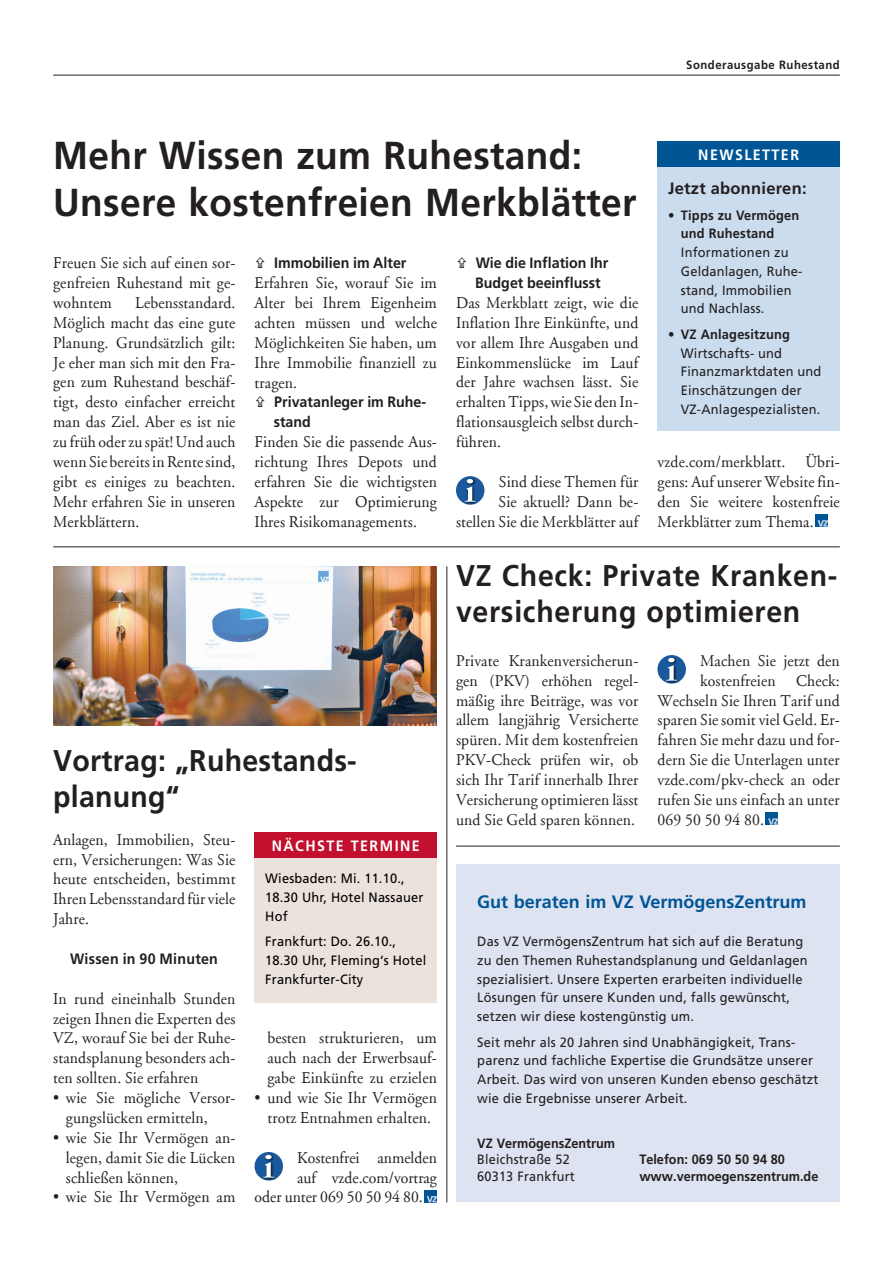
<style>
.page{position:relative;width:893px;height:1263px;background:#fff}
.page>*{position:absolute;margin:0;border:0;box-sizing:border-box;transform-origin:0 0}
.t1{font:700 39px/46.8px "Frutiger LT";letter-spacing:.01em;color:#231f20;scale:.95 1}
.t2{font:700 30px/36px "Frutiger LT";letter-spacing:.025em;color:#231f20;scale:.95 1}
.t3{font:700 18px "Frutiger LT";color:#005595}
.t4{font:16.5px/20px "Adobe Garamond";letter-spacing:.01em;color:#231f20;text-align:justify;scale:.95 1}
.t5{font:700 16.5px "Frutiger LT";letter-spacing:.015em;color:#231f20}
.t6{font:700 15px/19.8px "Frutiger LT";color:#231f20;scale:.95 1}
.t7{font:700 15px "Frutiger LT";letter-spacing:.1em;color:#fff;scale:.95 1}
.t8{font:13.5px/18.8px "Frutiger LT";letter-spacing:.015em;color:#231f20;scale:.95 1}
.t9{font:13.5px/18.8px "Frutiger LT";letter-spacing:.015em;color:#000;scale:.95 1}
.t10{font:700 13.5px "Frutiger LT";color:#231f20;scale:.94 1}
.t11{font:700 13.5px/18.8px "Frutiger LT";color:#231f20;scale:.95 1}
.t12{font:13.5px "Frutiger LT";letter-spacing:.015em;color:#231f20;scale:.94 1}
.t13{font:700 12px "Frutiger LT";letter-spacing:.04em;color:#231f20;scale:.95 1}
</style>
<div class="page">
<hr style="left:53px;top:75px;width:787px;height:1px;background:#231f20">
<div style="left:456px;top:476px;width:28px;height:29px;background:#1a599d;border-radius:50%"></div>
<img style="left:463px;top:501px;width:17px;height:4px">
<svg style="left:465px;top:477px;width:12px;height:25px"></svg>
<div style="left:815px;top:514px;width:13px;height:13px;background:#005595"></div>
<svg style="left:818px;top:520px;width:10px;height:7px"></svg>
<div style="left:255px;top:1152px;width:28px;height:28px;background:#1a599d;border-radius:50%"></div>
<img style="left:261px;top:1177px;width:17px;height:4px">
<svg style="left:263px;top:1153px;width:13px;height:24px"></svg>
<div style="left:424px;top:1190px;width:13px;height:12px;background:#005595"></div>
<svg style="left:427px;top:1196px;width:10px;height:6px"></svg>
<div style="left:657px;top:655px;width:29px;height:28px;background:#1a599d;border-radius:50%"></div>
<img style="left:664px;top:680px;width:17px;height:4px">
<svg style="left:666px;top:656px;width:13px;height:25px"></svg>
<div style="left:765px;top:812px;width:13px;height:13px;background:#005595"></div>
<svg style="left:768px;top:818px;width:10px;height:7px"></svg>
<hr style="left:53px;top:546px;width:787px;height:1px;background:#231f20">
<hr style="left:456px;top:846px;width:384px;height:1px;background:#231f20">
<hr style="left:446px;top:566px;width:1px;height:636px;background:#231f20">
<div style="left:255px;top:858px;width:182px;height:145px;background:#ebe2dc"></div>
<div style="left:255px;top:833px;width:182px;height:25px;background:#c3102f"></div>
<div style="left:456px;top:864px;width:384px;height:338px;background:#dde3f0"></div>
<div style="left:657px;top:167px;width:183px;height:263px;background:#cbdcee"></div>
<div style="left:657px;top:141px;width:183px;height:26px;background:#005595"></div>
<img style="left:53px;top:566px;width:384px;height:159px">
<p class="t13" style="left:686px;top:57px;width:163px">Sonderausgabe Ruhestand</p>
<h1 class="t1" style="left:53px;top:132px;width:616px">Mehr Wissen zum Ruhestand:<br>Unsere kostenfreien Merkblätter</h1>
<p class="t4" style="left:53px;top:253px;width:193px">Freuen Sie sich auf einen sor&shy;genfreien Ruhestand mit ge&shy;wohntem</p>
<p class="t4" style="left:53px;top:293px;width:193px;text-indent:82px">Lebensstandard.<br>Möglich macht das eine gute Planung. Grundsätzlich gilt:<br>Je eher man sich mit den Fra&shy;gen zum Ruhestand beschäf&shy;tigt, desto einfacher erreicht man das Ziel. Aber es ist nie zu früh oder zu spät! Und auch wenn Sie bereits in Rente sind, gibt es einiges zu beachten.<br>Mehr erfahren Sie in unseren Merkblättern.</p>
<p class="t6" style="left:274px;top:253px;width:141px">Immobilien im Alter</p>
<p class="t4" style="left:255px;top:273px;width:193px">Erfahren Sie, worauf Sie im Alter bei Ihrem Eigenheim achten müssen und welche Möglichkeiten Sie haben, um Ihre Immobilie finanziell zu tragen.</p>
<p class="t6" style="left:274px;top:392px;width:162px">Privatanleger im Ruhe&shy;stand</p>
<p class="t4" style="left:255px;top:432px;width:193px">Finden Sie die passende Aus&shy;richtung Ihres Depots und erfahren Sie die wichtigsten Aspekte zur Optimierung Ihres Risikomanagements.</p>
<p class="t6" style="left:475px;top:253px;width:142px">Wie die Inflation Ihr<br>Budget beeinflusst</p>
<p class="t4" style="left:456px;top:293px;width:193px">Das Merkblatt zeigt, wie die Inflation Ihre Einkünfte, und vor allem Ihre Ausgaben und Einkommenslücke im Lauf der Jahre wachsen lässt. Sie erhalten Tipps, wie Sie den In&shy;flationsausgleich selbst durch&shy;führen.</p>
<p class="t4" style="left:456px;top:472px;width:193px;text-align:right">Sind diese Themen für<br>Sie aktuell? Dann be&shy;stellen Sie die Merkblätter auf</p>
<p class="t7" style="left:698px;top:146px;width:108px">NEWSLETTER</p>
<p class="t5" style="left:668px;top:179px;width:140px">Jetzt abonnieren:</p>
<p class="t11" style="left:681px;top:206px;width:126px;text-indent:-13px">• Tipps zu Vermögen und Ruhestand</p>
<p class="t8" style="left:681px;top:243px;width:129px">Informationen zu<br>Geldanlagen, Ruhe&shy;stand, Immobilien und Nachlass.</p>
<p class="t11" style="left:668px;top:325px;width:130px">• VZ Anlagesitzung</p>
<p class="t8" style="left:681px;top:344px;width:149px">Wirtschafts- und<br>Finanzmarktdaten und<br>Einschätzungen der<br>VZ-Anlagespezialisten.</p>
<p class="t4" style="left:657px;top:452px;width:193px">vzde.com/merkblatt. Übri&shy;gens: Auf unserer Website fin&shy;den Sie weitere kostenfreie Merkblätter zum Thema.</p>
<h2 class="t2" style="left:53px;top:743px;width:321px">Vortrag: „Ruhestands&shy;planung“</h2>
<p class="t4" style="left:53px;top:830px;width:193px">Anlagen, Immobilien, Steu&shy;ern, Versicherungen: Was Sie heute entscheiden, bestimmt Ihren Lebensstandard für viele Jahre.</p>
<p class="t6" style="left:70px;top:949px;width:157px">Wissen in 90 Minuten</p>
<p class="t4" style="left:53px;top:989px;width:193px">In rund eineinhalb Stunden zeigen Ihnen die Experten des VZ, worauf Sie bei der Ruhe&shy;standsplanung besonders ach&shy;ten sollten. Sie erfahren</p>
<p class="t4" style="left:66px;top:1088px;width:180px;text-indent:-13px">• wie Sie mögliche Versor&shy;gungslücken ermitteln,</p>
<p class="t4" style="left:66px;top:1128px;width:180px;text-indent:-13px">• wie Sie Ihr Vermögen an&shy;legen, damit Sie die Lücken schließen können,</p>
<p class="t4" style="left:53px;top:1188px;width:193px">• wie Sie Ihr Vermögen am</p>
<p class="t7" style="left:272px;top:837px;width:157px">NÄCHSTE TERMINE</p>
<p class="t9" style="left:265px;top:869px;width:168px">Wiesbaden: Mi. 11.10.,<br>18.30 Uhr, Hotel Nassauer<br>Hof</p>
<p class="t9" style="left:265px;top:932px;width:171px">Frankfurt: Do. 26.10.,<br>18.30 Uhr, Fleming‘s Hotel<br>Frankfurter-City</p>
<p class="t4" style="left:267px;top:1029px;width:180px">besten strukturieren, um auch nach der Erwerbsauf&shy;gabe Einkünfte zu erzielen</p>
<p class="t4" style="left:255px;top:1088px;width:193px;text-align:center">• und wie Sie Ihr Vermögen trotz Entnahmen erhalten.</p>
<p class="t4" style="left:297px;top:1148px;width:149px">Kostenfrei anmelden</p>
<p class="t4" style="left:297px;top:1168px;width:149px">auf vzde.com/vortrag</p>
<p class="t4" style="left:255px;top:1188px;width:179px">oder unter 069 50 50 94 80.</p>
<h2 class="t2" style="left:456px;top:558px;width:403px">VZ Check: Private Kranken&shy;versicherung optimieren</h2>
<p class="t4" style="left:456px;top:651px;width:193px">Private Krankenversicherun&shy;gen (PKV) erhöhen regel&shy;mäßig ihre Beiträge, was vor allem langjährig Versicherte spüren. Mit dem kostenfreien PKV-Check prüfen wir, ob sich Ihr Tarif innerhalb Ihrer Versicherung optimieren lässt und Sie Geld sparen können.</p>
<p class="t4" style="left:700px;top:651px;width:148px">Machen Sie jetzt den</p>
<p class="t4" style="left:700px;top:671px;width:149px">kostenfreien Check:</p>
<p class="t4" style="left:657px;top:691px;width:193px">Wechseln Sie Ihren Tarif und</p>
<p class="t4" style="left:657px;top:711px;width:193px">sparen Sie somit viel Geld. Er-</p>
<p class="t4" style="left:657px;top:730px;width:193px">fahren Sie mehr dazu und for-</p>
<p class="t4" style="left:657px;top:750px;width:193px">dern Sie die Unterlagen unter</p>
<p class="t4" style="left:657px;top:770px;width:193px">vzde.com/pkv-check an oder</p>
<p class="t4" style="left:657px;top:790px;width:193px">rufen Sie uns einfach an unter</p>
<p class="t4" style="left:657px;top:810px;width:114px">069 50 50 94 80.</p>
<p class="t3" style="left:477px;top:891px;width:331px">Gut beraten im VZ VermögensZentrum</p>
<p class="t8" style="left:477px;top:932px;width:349px">Das VZ VermögensZentrum hat sich auf die Beratung zu den Themen Ruhestandsplanung und Geldanlagen spezialisiert. Unsere Experten erarbeiten individuelle Lösungen für unsere Kunden und, falls gewünscht, setzen wir diese kostengünstig um.</p>
<p class="t8" style="left:477px;top:1033px;width:361px">Seit mehr als 20 Jahren sind Unabhängigkeit, Trans&shy;parenz und fachliche Expertise die Grundsätze unserer Arbeit. Das wird von unseren Kunden ebenso geschätzt wie die Ergebnisse unserer Arbeit.</p>
<p class="t10" style="left:477px;top:1135px;width:148px">VZ VermögensZentrum</p>
<p class="t12" style="left:477px;top:1152px;width:100px">Bleichstraße 52</p>
<p class="t10" style="left:639px;top:1152px;width:156px">Telefon: 069 50 50 94 80</p>
<p class="t12" style="left:477px;top:1168px;width:105px">60313 Frankfurt</p>
<p class="t10" style="left:639px;top:1168px;width:192px">www.vermoegenszentrum.de</p>
</div>
